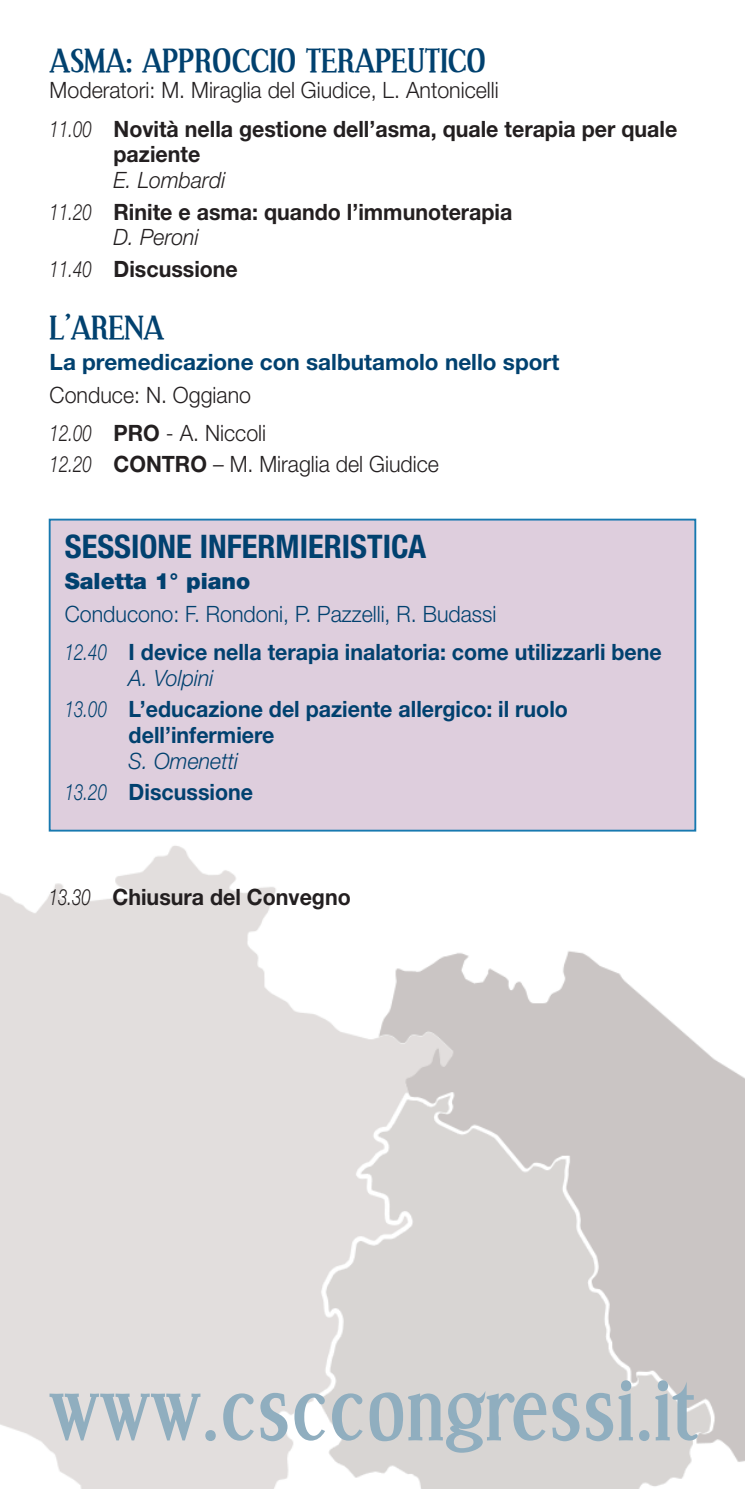
<style>
.page{position:relative;width:745px;height:1489px;background:#fff}
.page>*{position:absolute;margin:0;border:0;box-sizing:border-box;transform-origin:0 0}
.t1{font:700 80px "Effloresce";letter-spacing:.025em;color:#90aebf;scale:.95 1}
.t2{font:700 32.5px "Effloresce";color:#01416f}
.t3{font:700 condensed 32.5px "Helvetica Neue LT Std";color:#01416f}
.t4{font:700 22.5px/38.2px "Helvetica Neue LT Std";color:#231f20;scale:.95 1}
.t5{font:700 22.5px/38.2px "Helvetica Neue LT Std";color:#01416f;scale:.95 1}
.t6{font:300 22.5px/38.2px "Helvetica Neue LT Std";color:#231f20;scale:.95 1}
.t7{font:700 22.5px "Helvetica Neue LT Std";color:#01416f}
.t8{font:italic 300 22.5px/31.2px "Helvetica Neue LT Std";color:#01416f;scale:.95 1}
.t9{font:italic 300 22.5px/31.2px "Helvetica Neue LT Std";color:#231f20;scale:.95 1}
.t10{font:900 22.5px "Helvetica Neue LT Std";color:#01416f}
.s1{font-weight:300}
.s2{font-weight:300;font-style:italic}
.s3{font-weight:700;font-style:normal}
.s4{font-style:italic}
.s5{font-weight:700}
</style>
<div class="page">
<img style="left:0;top:518px;width:744px;height:970px">
<div style="left:50px;top:519px;width:644px;height:311px;background:#decedd"></div>
<div style="left:49px;top:518px;width:646px;height:313px;border:2px solid #1779b0"></div>
<h2 class="t2" style="left:50px;top:43px;width:437px">ASMA: APPROCCIO TERAPEUTICO</h2>
<p class="t4" style="left:50px;top:71px;width:661px"><span class="s1">Moderatori: M. Miraglia del Giudice, L. Antonicelli<br></span><span class="s2">11.00</span> Novità nella gestione dell’asma, quale terapia per quale</p>
<p class="t4" style="left:113px;top:135px;width:93px">paziente</p>
<p class="t4" style="left:50px;top:164px;width:488px;line-height:31.2px;text-indent:64px"><span class="s2">E. Lombardi<br>11.20</span> Rinite e asma: quando l’immunoterapia</p>
<p class="t9" style="left:50px;top:221px;width:199px;text-indent:64px">D. Peroni<br>11.40 <span class="s3">Discussione</span></p>
<h2 class="t2" style="left:50px;top:310px;width:115px">L’ARENA</h2>
<p class="t7" style="left:50px;top:348px;width:510px">La premedicazione con salbutamolo nello sport</p>
<p class="t6" style="left:50px;top:375px;width:229px">Conduce: N. Oggiano<br><span class="s4">12.00</span> <span class="s5">PRO</span> - A. Niccoli</p>
<p class="t6" style="left:50px;top:445px;width:411px"><span class="s4">12.20</span> <span class="s5">CONTRO</span> – M. Miraglia del Giudice</p>
<h2 class="t3" style="left:65px;top:526px;width:362px">SESSIONE INFERMIERISTICA</h2>
<p class="t10" style="left:65px;top:567px;width:187px">Saletta 1° piano</p>
<p class="t5" style="left:65px;top:594px;width:629px"><span class="s1">Conducono: F. Rondoni, P. Pazzelli, R. Budassi<br></span><span class="s2">12.40</span> I device nella terapia inalatoria: come utilizzarli bene</p>
<p class="t5" style="left:65px;top:661px;width:531px;line-height:31.2px;text-indent:64px"><span class="s2">A. Volpini<br>13.00</span> L’educazione del paziente allergico: il ruolo</p>
<p class="t5" style="left:129px;top:715px;width:155px">dell’infermiere</p>
<p class="t8" style="left:65px;top:744px;width:199px;text-indent:64px">S. Omenetti<br>13.20 <span class="s3">Discussione</span></p>
<p class="t4" style="left:49px;top:877px;width:319px"><span class="s2">13.30</span> Chiusura del Convegno</p>
<h1 class="t1" style="left:50px;top:1367px;width:682px">www.csccongressi.it</h1>
</div>
